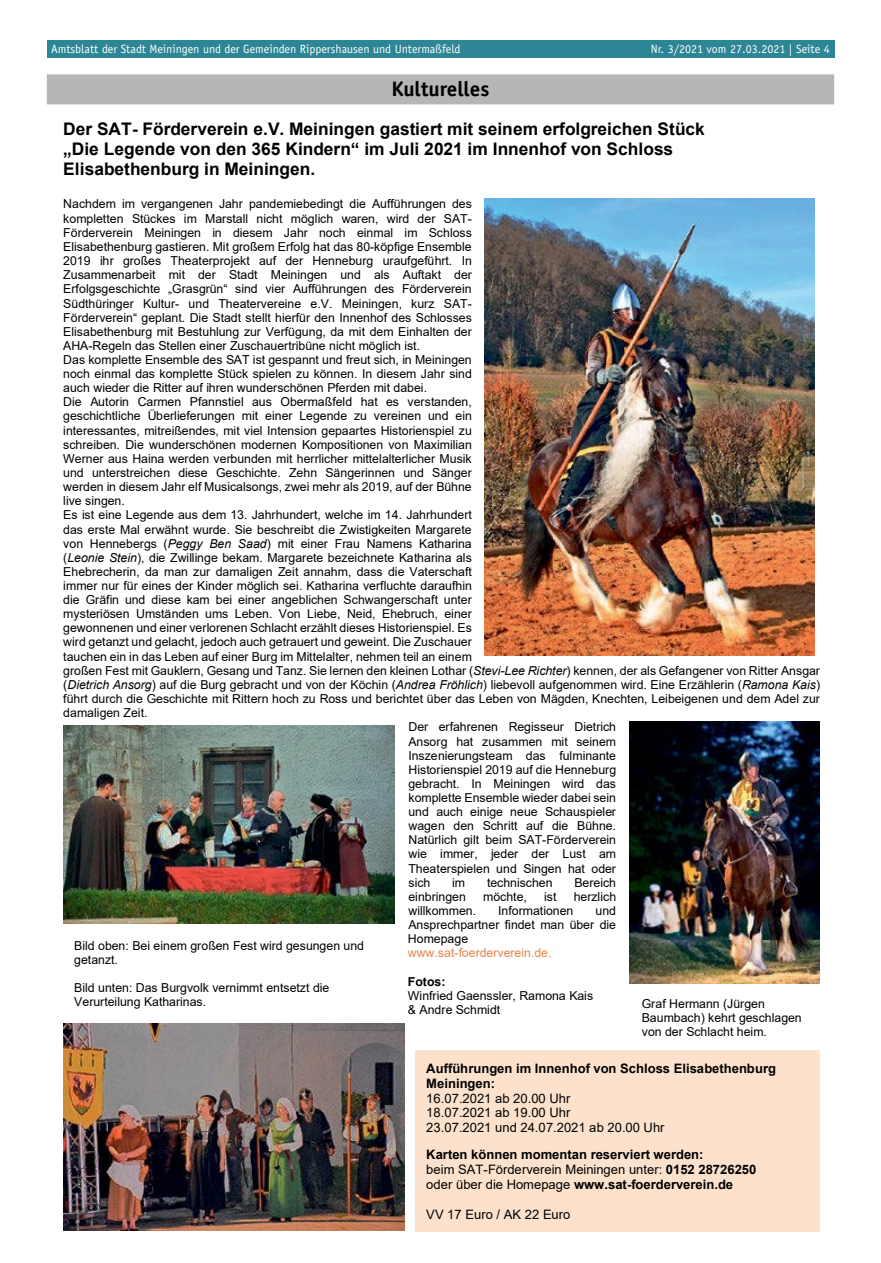
<style>
.page{position:relative;width:881px;height:1263px;background:#fff}
.page>*{position:absolute;margin:0;border:0;box-sizing:border-box;transform-origin:0 0}
.t1{font:700 21px "Officina Sans LT";color:#000}
.t2{font:17.4px/20px "Qdrkny CID Font+F1";color:#000}
.t3{font:13.05px/15.1px "Qdrkny CID Font+F1";color:#000}
.t4{font:13.05px/14.9px "Ksvdbl CID Font+F2";color:#000}
.t5{font:12.3px/14.1px "Ksvdbl CID Font+F2";color:#000}
.t6{font:12.3px "Ksvdbl CID Font+F2";color:#e8854c}
.t7{font:12.3px "Qdrkny CID Font+F1";letter-spacing:-.005em;color:#000}
.t8{font:12px "Officina Sans LT";color:#fff}
.s1{font-family:"Dtqdmn CID Font+F3"}
.s2{font-family:"Qdrkny CID Font+F1"}
.s3{font-family:"Ksvdbl CID Font+F2"}
</style>
<div class="page">
<div style="left:47px;top:40px;width:786px;height:17px;background:#2c8695"></div>
<div style="left:47px;top:74px;width:786px;height:30px;background:#b8b6b4"></div>
<img style="left:484px;top:199px;width:330px;height:457px">
<img style="left:629px;top:722px;width:189px;height:262px">
<img style="left:63px;top:725px;width:332px;height:199px">
<img style="left:63px;top:1023px;width:341px;height:208px">
<div style="left:415px;top:1050px;width:404px;height:181px;background:#fce2cd"></div>
<p class="t8" style="left:51px;top:43px;width:411px">Amtsblatt der Stadt Meiningen und der Gemeinden Rippershausen und Untermaßfeld</p>
<p class="t8" style="left:650px;top:43px;width:180px">Nr. 3/2021 vom 27.03.2021 | Seite 4</p>
<h1 class="t1" style="left:391px;top:77px;width:99px">Kulturelles</h1>
<h2 class="t2" style="left:63px;top:121px;width:643px">Der SAT- Förderverein e.V. Meiningen gastiert mit seinem erfolgreichen Stück „Die Legende von den 365 Kindern“ im Juli 2021 im Innenhof von Schloss<br>Elisabethenburg in Meiningen.</h2>
<p class="t5" style="left:63px;top:198px;width:410px">Nachdem im vergangenen Jahr pandemiebedingt die Aufführungen des</p>
<p class="t5" style="left:63px;top:212px;width:410px">kompletten Stückes im Marstall nicht möglich waren, wird der SAT-</p>
<p class="t5" style="left:63px;top:226px;width:410px">Förderverein Meiningen in diesem Jahr noch einmal im Schloss</p>
<p class="t5" style="left:63px;top:241px;width:410px">Elisabethenburg gastieren. Mit großem Erfolg hat das 80-köpfige Ensemble</p>
<p class="t5" style="left:63px;top:255px;width:410px">2019 ihr großes Theaterprojekt auf der Henneburg uraufgeführt. In</p>
<p class="t5" style="left:63px;top:269px;width:410px">Zusammenarbeit mit der Stadt Meiningen und als Auftakt der</p>
<p class="t5" style="left:63px;top:283px;width:410px">Erfolgsgeschichte „Grasgrün“ sind vier Aufführungen des Förderverein</p>
<p class="t5" style="left:63px;top:297px;width:410px">Südthüringer Kultur- und Theatervereine e.V. Meiningen, kurz SAT-</p>
<p class="t5" style="left:63px;top:311px;width:410px">Förderverein“ geplant. Die Stadt stellt hierfür den Innenhof des Schlosses</p>
<p class="t5" style="left:63px;top:325px;width:410px">Elisabethenburg mit Bestuhlung zur Verfügung, da mit dem Einhalten der</p>
<p class="t5" style="left:63px;top:340px;width:358px">AHA-Regeln das Stellen einer Zuschauertribüne nicht möglich ist.</p>
<p class="t5" style="left:63px;top:354px;width:410px">Das komplette Ensemble des SAT ist gespannt und freut sich, in Meiningen</p>
<p class="t5" style="left:63px;top:368px;width:410px">noch einmal das komplette Stück spielen zu können. In diesem Jahr sind</p>
<p class="t5" style="left:63px;top:382px;width:365px">auch wieder die Ritter auf ihren wunderschönen Pferden mit dabei.</p>
<p class="t5" style="left:63px;top:396px;width:410px">Die Autorin Carmen Pfannstiel aus Obermaßfeld hat es verstanden,</p>
<p class="t5" style="left:63px;top:410px;width:410px">geschichtliche Überlieferungen mit einer Legende zu vereinen und ein</p>
<p class="t5" style="left:63px;top:424px;width:410px">interessantes, mitreißendes, mit viel Intension gepaartes Historienspiel zu</p>
<p class="t5" style="left:63px;top:438px;width:410px">schreiben. Die wunderschönen modernen Kompositionen von Maximilian</p>
<p class="t5" style="left:63px;top:453px;width:409px">Werner aus Haina werden verbunden mit herrlicher mittelalterlicher Musik</p>
<p class="t5" style="left:63px;top:467px;width:410px">und unterstreichen diese Geschichte. Zehn Sängerinnen und Sänger</p>
<p class="t5" style="left:63px;top:481px;width:410px">werden in diesem Jahr elf Musicalsongs, zwei mehr als 2019, auf der Bühne</p>
<p class="t5" style="left:63px;top:495px;width:63px">live singen.</p>
<p class="t5" style="left:63px;top:509px;width:410px">Es ist eine Legende aus dem 13. Jahrhundert, welche im 14. Jahrhundert</p>
<p class="t5" style="left:63px;top:523px;width:409px">das erste Mal erwähnt wurde. Sie beschreibt die Zwistigkeiten Margarete</p>
<p class="t5" style="left:63px;top:537px;width:410px">von Hennebergs (<span class="s1">Peggy Ben Saad</span>) mit einer Frau Namens Katharina</p>
<p class="t5" style="left:63px;top:552px;width:410px">(<span class="s1">Leonie Stein</span>), die Zwillinge bekam. Margarete bezeichnete Katharina als</p>
<p class="t5" style="left:63px;top:566px;width:410px">Ehebrecherin, da man zur damaligen Zeit annahm, dass die Vaterschaft</p>
<p class="t5" style="left:63px;top:580px;width:410px">immer nur für eines der Kinder möglich sei. Katharina verfluchte daraufhin</p>
<p class="t5" style="left:63px;top:594px;width:410px">die Gräfin und diese kam bei einer angeblichen Schwangerschaft unter</p>
<p class="t5" style="left:63px;top:608px;width:410px">mysteriösen Umständen ums Leben. Von Liebe, Neid, Ehebruch, einer</p>
<p class="t5" style="left:63px;top:622px;width:410px">gewonnenen und einer verlorenen Schlacht erzählt dieses Historienspiel. Es</p>
<p class="t5" style="left:63px;top:636px;width:410px">wird getanzt und gelacht, jedoch auch getrauert und geweint. Die Zuschauer</p>
<p class="t5" style="left:63px;top:650px;width:410px">tauchen ein in das Leben auf einer Burg im Mittelalter, nehmen teil an einem</p>
<p class="t5" style="left:63px;top:664px;width:757px">großen Fest mit Gauklern, Gesang und Tanz. Sie lernen den kleinen Lothar (<span class="s1">Stevi-Lee Richter</span>) kennen, der als Gefangener von Ritter Ansgar</p>
<p class="t5" style="left:63px;top:679px;width:758px">(<span class="s1">Dietrich Ansorg</span>) auf die Burg gebracht und von der Köchin (<span class="s1">Andrea Fröhlich</span>) liebevoll aufgenommen wird. Eine Erzählerin (<span class="s1">Ramona Kais</span>)</p>
<p class="t5" style="left:63px;top:693px;width:758px">führt durch die Geschichte mit Rittern hoch zu Ross und berichtet über das Leben von Mägden, Knechten, Leibeigenen und dem Adel zur</p>
<p class="t5" style="left:63px;top:707px;width:86px">damaligen Zeit.</p>
<p class="t5" style="left:408px;top:721px;width:209px">Der erfahrenen Regisseur Dietrich</p>
<p class="t5" style="left:408px;top:735px;width:209px">Ansorg hat zusammen mit seinem</p>
<p class="t5" style="left:408px;top:749px;width:209px">Inszenierungsteam das fulminante</p>
<p class="t5" style="left:408px;top:763px;width:209px">Historienspiel 2019 auf die Henneburg</p>
<p class="t5" style="left:408px;top:778px;width:209px">gebracht. In Meiningen wird das</p>
<p class="t5" style="left:408px;top:792px;width:209px">komplette Ensemble wieder dabei sein</p>
<p class="t5" style="left:408px;top:806px;width:209px">und auch einige neue Schauspieler</p>
<p class="t5" style="left:408px;top:820px;width:209px">wagen den Schritt auf die Bühne.</p>
<p class="t5" style="left:408px;top:834px;width:209px">Natürlich gilt beim SAT-Förderverein</p>
<p class="t5" style="left:408px;top:848px;width:209px">wie immer, jeder der Lust am</p>
<p class="t5" style="left:408px;top:862px;width:209px">Theaterspielen und Singen hat oder</p>
<p class="t5" style="left:408px;top:876px;width:23px">sich</p>
<p class="t5" style="left:452px;top:876px;width:14px">im</p>
<p class="t5" style="left:487px;top:876px;width:67px">technischen</p>
<p class="t5" style="left:574px;top:876px;width:43px">Bereich</p>
<p class="t5" style="left:408px;top:890px;width:59px">einbringen</p>
<p class="t5" style="left:483px;top:890px;width:45px">möchte,</p>
<p class="t5" style="left:544px;top:890px;width:14px">ist</p>
<p class="t5" style="left:573px;top:890px;width:44px">herzlich</p>
<p class="t5" style="left:408px;top:905px;width:69px">willkommen.</p>
<p class="t5" style="left:498px;top:905px;width:77px">Informationen</p>
<p class="t5" style="left:408px;top:905px;width:210px;text-align:justify;text-indent:187px">und Ansprechpartner findet man über die Homepage</p>
<p class="t6" style="left:408px;top:948px;width:145px">www.sat-foerderverein.de.</p>
<p class="t7" style="left:408px;top:977px;width:39px">Fotos:</p>
<p class="t5" style="left:408px;top:990px;width:187px">Winfried Gaenssler, Ramona Kais &amp; Andre Schmidt</p>
<p class="t5" style="left:74px;top:939px;width:291px">Bild oben: Bei einem großen Fest wird gesungen und getanzt.</p>
<p class="t5" style="left:74px;top:981px;width:256px">Bild unten: Das Burgvolk vernimmt entsetzt die<br>Verurteilung Katharinas.</p>
<p class="t5" style="left:641px;top:997px;width:161px">Graf Hermann (Jürgen<br>Baumbach) kehrt geschlagen von der Schlacht heim.</p>
<p class="t3" style="left:426px;top:1061px;width:351px">Aufführungen im Innenhof von Schloss Elisabethenburg<br>Meiningen:</p>
<p class="t4" style="left:426px;top:1092px;width:240px">16.07.2021 ab 20.00 Uhr<br>18.07.2021 ab 19.00 Uhr<br>23.07.2021 und 24.07.2021 ab 20.00 Uhr</p>
<p class="t3" style="left:426px;top:1148px;width:278px">Karten können momentan reserviert werden:</p>
<p class="t4" style="left:426px;top:1163px;width:331px">beim SAT-Förderverein Meiningen unter: <span class="s2">0152 28726250</span></p>
<p class="t3" style="left:426px;top:1178px;width:308px"><span class="s3">oder über die Homepage</span> www.sat-foerderverein.de</p>
<p class="t4" style="left:426px;top:1208px;width:146px">VV 17 Euro / AK 22 Euro</p>
</div>
